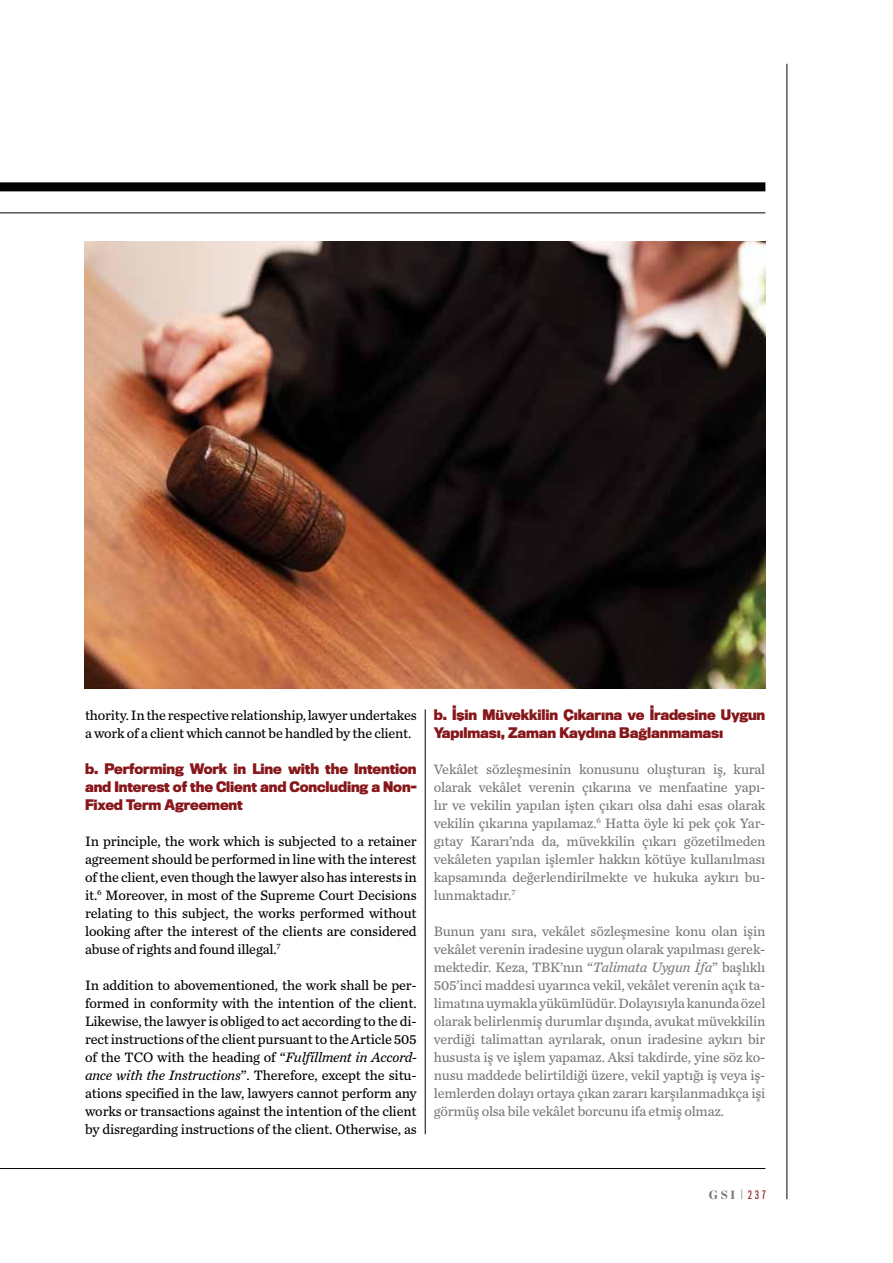
<style>
.page{position:relative;width:893px;height:1263px;background:#fff}
.page>*{position:absolute;margin:0;border:0;box-sizing:border-box;transform-origin:0 0}
.t1{font:14.25px/18px "Chronicle Text G3";letter-spacing:-.01em;color:#77787b;text-align:justify}
.t2{font:14.25px/18px "Chronicle Text G3";letter-spacing:-.01em;color:#000;text-align:justify}
.t3{font:700 13.5px/18px "Titling Gothic FB Narrow";letter-spacing:-.01em;color:#87171a;text-align:justify}
.t4{font:900 12px "Chronicle Display";color:#77787b}
.s1{font-style:italic}
.s2{font-family:"Flama Condensed Basic";font-weight:400}
.s3{font-family:"Flama Condensed Basic";font-weight:400;color:#87171a}
</style>
<div class="page">
<div style="left:0;top:182px;width:765px;height:9px;background:#000"></div>
<hr style="left:0;top:213px;width:765px;height:1px;background:#000">
<hr style="left:787px;top:64px;width:1px;height:1135px;background:#000">
<hr style="left:0;top:1168px;width:765px;height:1px;background:#000">
<hr style="left:425px;top:709px;width:1px;height:425px;background:#000">
<img style="left:85px;top:242px;width:680px;height:446px">
<p class="t2" style="left:85px;top:705px;width:333px">thority. In the respective relationship, lawyer undertakes a work of a client which cannot be handled by the client.</p>
<p class="t3" style="left:85px;top:759px;width:333px">b. Performing Work in Line with the Intention and Interest of the Client and Concluding a Non-Fixed Term Agreement</p>
<p class="t2" style="left:85px;top:831px;width:333px">In principle, the work which is subjected to a retainer agreement should be performed in line with the interest of the client, even though the lawyer also has interests in it.<sup>6</sup> Moreover, in most of the Supreme Court Decisions relating to this subject, the works performed without looking after the interest of the clients are considered abuse of rights and found illegal.<sup>7</sup></p>
<p class="t2" style="left:85px;top:975px;width:333px">In addition to abovementioned, the work shall be per&shy;formed in conformity with the intention of the client.<br>Likewise, the lawyer is obliged to act according to the di&shy;rect instructions of the client pursuant to the Article 505 of the TCO with the heading of “<span class="s1">Fulfillment in Accord&shy;ance with the Instructions</span>”. Therefore, except the situ&shy;ations specified in the law, lawyers cannot perform any works or transactions against the intention of the client by disregarding instructions of the client. Otherwise, as</p>
<p class="t3" style="left:434px;top:705px;width:333px">b. İşin Müvekkilin Çıkarına ve İradesine Uygun<br>Yapılması, Zaman Kaydına Bağlanmaması</p>
<p class="t1" style="left:434px;top:759px;width:333px">Vekâlet sözleşmesinin konusunu oluşturan iş, kural olarak vekâlet verenin çıkarına ve menfaatine yapı&shy;lır ve vekilin yapılan işten çıkarı olsa dahi esas olarak vekilin çıkarına yapılamaz.<sup>6</sup> Hatta öyle ki pek çok Yar&shy;gıtay Kararı’nda da, müvekkilin çıkarı gözetilmeden vekâleten yapılan işlemler hakkın kötüye kullanılması kapsamında değerlendirilmekte ve hukuka aykırı bu&shy;lunmaktadır.<sup>7</sup></p>
<p class="t1" style="left:434px;top:921px;width:333px">Bunun yanı sıra, vekâlet sözleşmesine konu olan işin vekâlet verenin iradesine uygun olarak yapılması gerek&shy;mektedir. Keza, TBK’nın “<span class="s1">Talimata Uygun İfa</span>” başlıklı 505’inci maddesi uyarınca vekil, vekâlet verenin açık ta&shy;limatına uymakla yükümlüdür. Dolayısıyla kanunda özel olarak belirlenmiş durumlar dışında, avukat müvekkilin verdiği talimattan ayrılarak, onun iradesine aykırı bir hususta iş ve işlem yapamaz. Aksi takdirde, yine söz ko&shy;nusu maddede belirtildiği üzere, vekil yaptığı iş veya iş&shy;lemlerden dolayı ortaya çıkan zararı karşılanmadıkça işi görmüş olsa bile vekâlet borcunu ifa etmiş olmaz.</p>
<p class="t4" style="left:709px;top:1185px;width:59px">gsi <span class="s2">|</span> <span class="s3">237</span></p>
</div>
